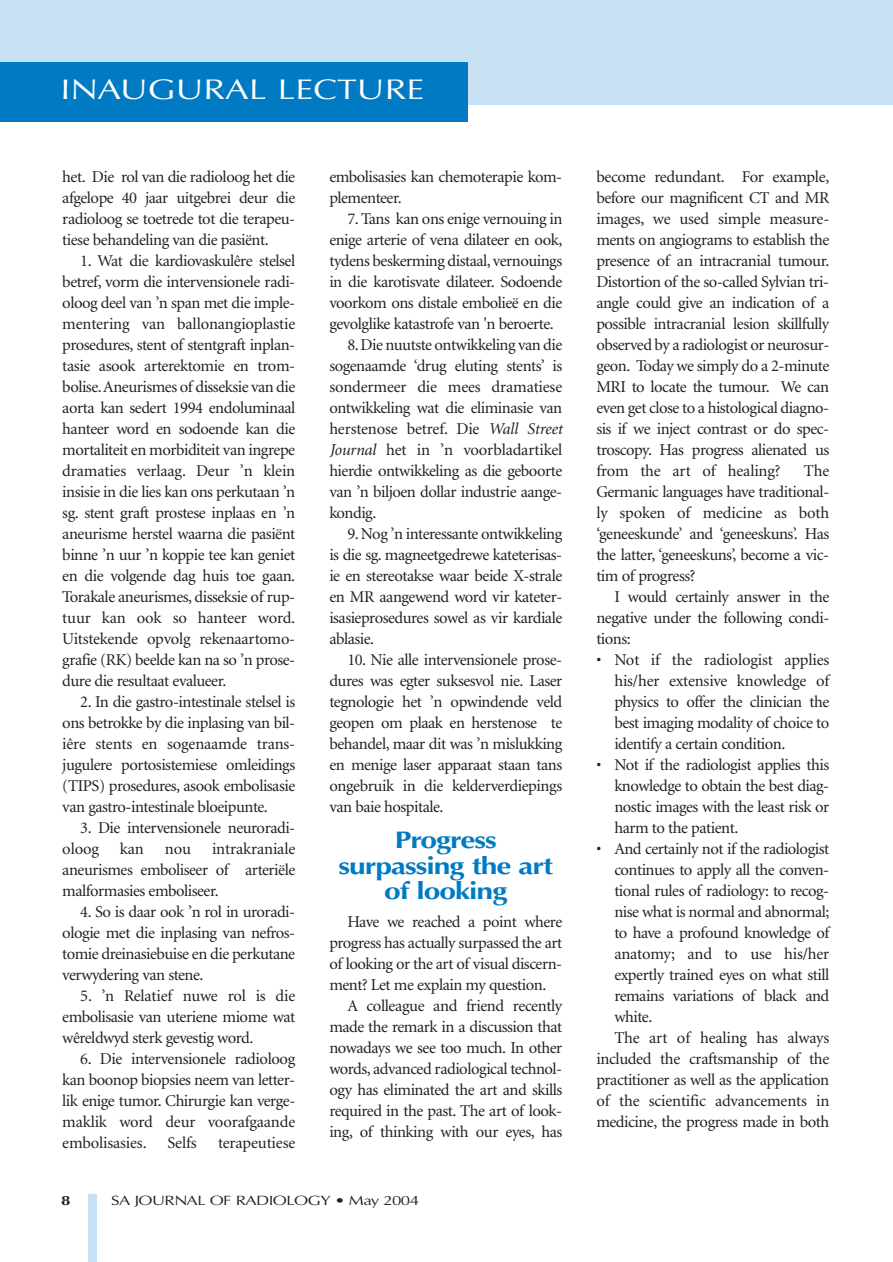
<style>
.page{position:relative;width:893px;height:1262px;background:#fff}
.page>*{position:absolute;margin:0;border:0;box-sizing:border-box;transform-origin:0 0}
.t1{font:28.5px "Optima";color:#fff;scale:1.25 1}
.t2{font:700 24px/25.5px "Optima";letter-spacing:-.035em;color:#007bc3;text-align:center;scale:1.25 1}
.t3{font:16.5px/21px "Minion";letter-spacing:-.03em;color:#231f20;text-align:justify}
.t4{font:16.5px "Minion";letter-spacing:-.01em;color:#231f20}
.t5{font:13.5px "Optima";letter-spacing:-.035em;color:#231f20;scale:1.25 1}
.t6{font:700 13.5px "Optima";color:#231f20;scale:1.25 1}
.s1{font-style:italic}
</style>
<div class="page">
<div style="left:0;top:0;width:892px;height:105px;background:#c7e0f3"></div>
<div style="left:0;top:62px;width:467px;height:60px;background:#007bc3"></div>
<div style="left:88px;top:1193px;width:9px;height:69px;background:#c7e0f3"></div>
<h1 class="t1" style="left:61px;top:77px;width:292px">INAUGURAL LECTURE</h1>
<p class="t3" style="left:62px;top:167px;width:234px">het. Die rol van die radioloog het die afgelope 40 jaar uitgebrei deur die radioloog se toetrede tot die terapeu&shy;tiese behandeling van die pasiënt.</p>
<p class="t3" style="left:62px;top:251px;width:234px;text-indent:18px">1. Wat die kardiovaskulêre stelsel betref, vorm die intervensionele radi&shy;oloog deel van ’n span met die imple&shy;mentering van ballonangioplastie prosedures, stent of stentgraft inplan&shy;tasie asook arterektomie en trom&shy;bolise.Aneurismes of disseksie van die aorta kan sedert 1994 endoluminaal hanteer word en sodoende kan die mortaliteit en morbiditeit van ingrepe dramaties verlaag. Deur ’n klein insisie in die lies kan ons perkutaan ’n sg. stent graft prostese inplaas en ’n aneurisme herstel waarna die pasiënt binne ’n uur ’n koppie tee kan geniet en die volgende dag huis toe gaan.<br>Torakale aneurismes, disseksie of rup&shy;tuur kan ook so hanteer word.<br>Uitstekende opvolg rekenaartomo&shy;grafie (RK) beelde kan na so ’n prose&shy;dure die resultaat evalueer.</p>
<p class="t3" style="left:62px;top:692px;width:234px;text-indent:18px">2. In die gastro-intestinale stelsel is ons betrokke by die inplasing van bil&shy;iêre stents en sogenaamde trans&shy;jugulere portosistemiese omleidings (TIPS) prosedures, asook embolisasie van gastro-intestinale bloeipunte.</p>
<p class="t3" style="left:62px;top:818px;width:234px;text-indent:18px">3. Die intervensionele neuroradi&shy;oloog</p>
<p class="t3" style="left:62px;top:839px;width:234px;text-indent:150px">intrakraniale aneurismes emboliseer of arteriële malformasies emboliseer.</p>
<p class="t3" style="left:62px;top:902px;width:234px;text-indent:18px">4. So is daar ook ’n rol in uroradi&shy;ologie met die inplasing van nefros&shy;tomie dreinasiebuise en die perkutane verwydering van stene.</p>
<p class="t3" style="left:62px;top:986px;width:234px;text-indent:18px">5. ’n Relatief nuwe rol is die embolisasie van uteriene miome wat wêreldwyd sterk gevestig word.</p>
<p class="t3" style="left:62px;top:1049px;width:234px;text-indent:18px">6. Die intervensionele radioloog kan boonop biopsies neem van letter&shy;lik enige tumor. Chirurgie kan verge&shy;maklik word deur voorafgaande embolisasies.</p>
<p class="t3" style="left:120px;top:839px;width:25px">kan</p>
<p class="t3" style="left:165px;top:839px;width:28px">nou</p>
<p class="t3" style="left:167px;top:1133px;width:31px">Selfs</p>
<p class="t4" style="left:218px;top:1136px;width:79px">terapeutiese</p>
<p class="t3" style="left:329px;top:167px;width:234px">embolisasies kan chemoterapie kom&shy;plementeer.</p>
<p class="t3" style="left:347px;top:209px;width:216px">7. Tans kan ons enige vernouing in</p>
<p class="t3" style="left:329px;top:230px;width:234px">enige arterie of vena dilateer en ook,</p>
<p class="t3" style="left:329px;top:251px;width:234px">tydens beskerming distaal, vernouings</p>
<p class="t3" style="left:329px;top:272px;width:234px">in die karotisvate dilateer. Sodoende</p>
<p class="t3" style="left:329px;top:293px;width:234px">voorkom ons distale embolieë en die</p>
<p class="t3" style="left:329px;top:314px;width:226px">gevolglike katastrofe van 'n beroerte.</p>
<p class="t3" style="left:347px;top:335px;width:216px">8.Die nuutste ontwikkeling van die</p>
<p class="t3" style="left:329px;top:356px;width:234px">sogenaamde ‘drug eluting stents’ is</p>
<p class="t4" style="left:329px;top:380px;width:234px">sondermeer die mees dramatiese</p>
<p class="t3" style="left:329px;top:398px;width:234px">ontwikkeling wat die eliminasie van</p>
<p class="t4" style="left:329px;top:422px;width:234px">herstenose betref. Die <span class="s1">Wall Street</span></p>
<p class="t4" style="left:329px;top:443px;width:234px"><span class="s1">Journal</span> het in ’n voorbladartikel</p>
<p class="t3" style="left:329px;top:461px;width:234px">hierdie ontwikkeling as die geboorte</p>
<p class="t3" style="left:329px;top:482px;width:234px">van ’n biljoen dollar industrie aange-</p>
<p class="t3" style="left:329px;top:503px;width:49px">kondig.</p>
<p class="t3" style="left:329px;top:524px;width:234px;text-indent:18px">9. Nog ’n interessante ontwikkeling is die sg. magneetgedrewe kateterisas&shy;ie en stereotakse waar beide X-strale en MR aangewend word vir kateter&shy;isasieprosedures sowel as vir kardiale ablasie.</p>
<p class="t3" style="left:329px;top:650px;width:234px;text-indent:18px">10. Nie alle intervensionele prose&shy;dures was egter suksesvol nie. Laser tegnologie het ’n opwindende veld geopen om plaak en herstenose te behandel, maar dit was ’n mislukking en menige laser apparaat staan tans ongebruik in die kelderverdiepings van baie hospitale.</p>
<h2 class="t2" style="left:338px;top:829px;width:173px">Progress surpassing the art of looking</h2>
<p class="t3" style="left:347px;top:912px;width:216px">Have we reached a point where</p>
<p class="t3" style="left:329px;top:933px;width:234px">progress has actually surpassed the art</p>
<p class="t3" style="left:329px;top:954px;width:234px">of looking or the art of visual discern-</p>
<p class="t3" style="left:329px;top:975px;width:218px">ment? Let me explain my question.</p>
<p class="t3" style="left:347px;top:996px;width:216px">A colleague and friend recently</p>
<p class="t3" style="left:329px;top:1017px;width:234px">made the remark in a discussion that</p>
<p class="t3" style="left:329px;top:1038px;width:234px">nowadays we see too much. In other</p>
<p class="t3" style="left:329px;top:1059px;width:234px">words, advanced radiological technol-</p>
<p class="t3" style="left:329px;top:1080px;width:234px">ogy has eliminated the art and skills</p>
<p class="t3" style="left:329px;top:1101px;width:234px">required in the past. The art of look-</p>
<p class="t3" style="left:329px;top:1122px;width:234px">ing, of thinking with our eyes, has</p>
<p class="t6" style="left:61px;top:1195px;width:9px">8</p>
<p class="t5" style="left:111px;top:1195px;width:248px">SA JOURNAL OF RADIOLOGY • May 2004</p>
<p class="t3" style="left:596px;top:167px;width:234px">become redundant. For example, before our magnificent CT and MR images, we used simple measure&shy;ments on angiograms to establish the presence of an intracranial tumour.<br>Distortion of the so-called Sylvian tri&shy;angle could give an indication of a possible intracranial lesion skillfully observed by a radiologist or neurosur&shy;geon. Today we simply do a 2-minute MRI to locate the tumour. We can even get close to a histological diagno&shy;sis if we inject contrast or do spec&shy;troscopy. Has progress alienated us from the art of healing?</p>
<p class="t3" style="left:596px;top:461px;width:234px;text-indent:207px">The Germanic languages have traditional&shy;ly spoken of medicine as both ‘geneeskunde’ and ‘geneeskuns’. Has the latter, ‘geneeskuns’, become a vic&shy;tim of progress?</p>
<p class="t3" style="left:596px;top:587px;width:234px;text-indent:18px">I would certainly answer in the negative under the following condi&shy;tions:</p>
<p class="t3" style="left:614px;top:650px;width:216px;text-indent:-18px">• Not if the radiologist applies his/her extensive knowledge of physics to offer the clinician the best imaging modality of choice to identify a certain condition.</p>
<p class="t3" style="left:614px;top:755px;width:216px;text-indent:-18px">• Not if the radiologist applies this knowledge to obtain the best diag&shy;nostic images with the least risk or harm to the patient.</p>
<p class="t3" style="left:596px;top:839px;width:234px">• And certainly not if the radiologist</p>
<p class="t3" style="left:614px;top:860px;width:216px">continues to apply all the conven-</p>
<p class="t3" style="left:614px;top:881px;width:216px">tional rules of radiology: to recog-</p>
<p class="t3" style="left:614px;top:902px;width:216px">nise what is normal and abnormal;</p>
<p class="t3" style="left:614px;top:923px;width:216px">to have a profound knowledge of</p>
<p class="t4" style="left:614px;top:947px;width:216px">anatomy; and to use his/her</p>
<p class="t3" style="left:614px;top:965px;width:216px">expertly trained eyes on what still</p>
<p class="t3" style="left:614px;top:986px;width:216px">remains variations of black and</p>
<p class="t3" style="left:614px;top:1007px;width:39px">white.</p>
<p class="t4" style="left:614px;top:1031px;width:216px">The art of healing has always</p>
<p class="t3" style="left:596px;top:1049px;width:234px">included the craftsmanship of the</p>
<p class="t3" style="left:596px;top:1070px;width:234px">practitioner as well as the application</p>
<p class="t4" style="left:596px;top:1094px;width:234px">of the scientific advancements in</p>
<p class="t3" style="left:596px;top:1112px;width:234px">medicine, the progress made in both</p>
</div>
